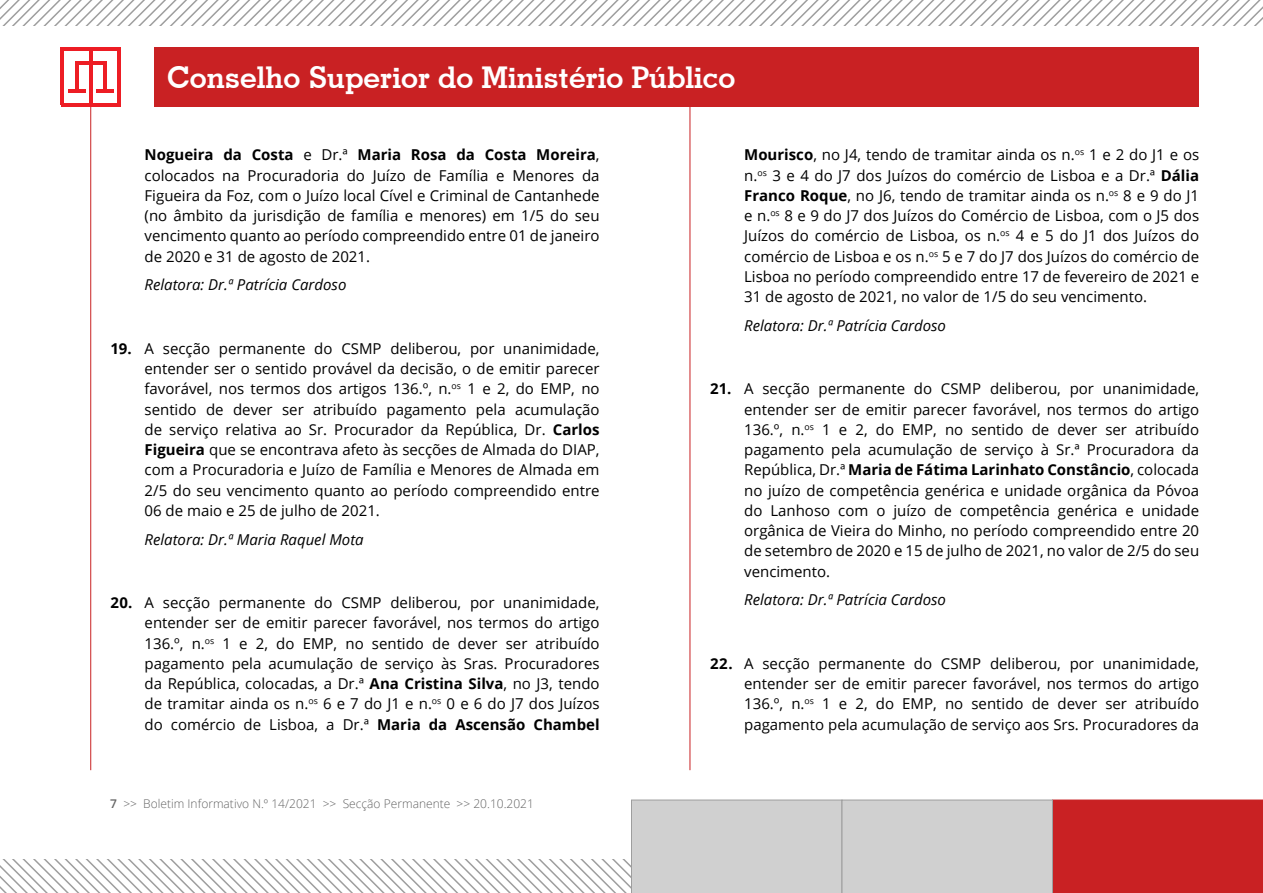
<style>
.page{position:relative;width:1263px;height:893px;background:#fff}
.page>*{position:absolute;margin:0;border:0;box-sizing:border-box;transform-origin:0 0}
.t1{font:700 30px "Geometric Slab 703 BT";color:#fff}
.t2{font:15px/20.2px "Open Sans";color:#000;text-align:justify}
.t3{font:italic 15px "Open Sans";color:#000}
.t4{font:300 12px "Open Sans";color:#646464}
.s1{font-weight:700}
.s2{font-weight:600}
</style>
<div class="page">
<svg style="left:0;top:800px;width:1263px;height:93px"></svg>
<div style="left:154px;top:47px;width:1045px;height:60px;background:#c92123"></div>
<hr style="left:90px;top:104px;width:1px;height:666px;background:#c92123">
<hr style="left:75px;top:61px;width:3px;height:31px;background:#ed1d24">
<hr style="left:61px;top:47px;width:3px;height:58px;background:#ed1d24">
<hr style="left:117px;top:49px;width:3px;height:56px;background:#ed1d24">
<hr style="left:61px;top:103px;width:59px;height:4px;background:#ed1d24">
<hr style="left:61px;top:47px;width:59px;height:4px;background:#ed1d24">
<hr style="left:89px;top:48px;width:3px;height:56px;background:#ed1d24">
<hr style="left:68px;top:89px;width:17px;height:4px;background:#ed1d24">
<hr style="left:103px;top:61px;width:3px;height:31px;background:#ed1d24">
<hr style="left:75px;top:61px;width:31px;height:4px;background:#ed1d24">
<hr style="left:96px;top:89px;width:18px;height:4px;background:#ed1d24">
<hr style="left:690px;top:104px;width:1px;height:666px;background:#c92123">
<svg style="left:0;top:0;width:1263px;height:26px"></svg>
<h1 class="t1" style="left:167px;top:60px;width:570px">Conselho Superior do Ministério Público</h1>
<p class="t2" style="left:145px;top:144px;width:457px"><span class="s1">Nogueira da Costa</span> e Dr.ª <span class="s1">Maria Rosa da Costa Moreira</span>, colocados na Procuradoria do Juízo de Família e Menores da Figueira da Foz, com o Juízo local Cível e Criminal de Cantanhede (no âmbito da jurisdição de família e menores) em 1/5 do seu vencimento quanto ao período compreendido entre 01 de janeiro de 2020 e 31 de agosto de 2021.</p>
<p class="t3" style="left:145px;top:275px;width:203px">Relatora: Dr.ª Patrícia Cardoso</p>
<p class="t2" style="left:744px;top:144px;width:456px"><span class="s1">Mourisco</span>, no J4, tendo de tramitar ainda os n.<sup>os</sup> 1 e 2 do J1 e os n.<sup>os</sup> 3 e 4 do J7 dos Juízos do comércio de Lisboa e a Dr.ª <span class="s1">Dália Franco Roque</span>, no J6, tendo de tramitar ainda os n.<sup>os</sup> 8 e 9 do J1 e n.<sup>os</sup> 8 e 9 do J7 dos Juízos do Comércio de Lisboa, com o J5 dos Juízos do comércio de Lisboa, os n.<sup>os</sup> 4 e 5 do J1 dos Juízos do comércio de Lisboa e os n.<sup>os</sup> 5 e 7 do J7 dos Juízos do comércio de Lisboa no período compreendido entre 17 de fevereiro de 2021 e 31 de agosto de 2021, no valor de 1/5 do seu vencimento.</p>
<p class="t3" style="left:744px;top:315px;width:203px">Relatora: Dr.ª Patrícia Cardoso</p>
<p class="t2" style="left:145px;top:338px;width:456px;text-indent:-34px"><span class="s1">19.</span> A secção permanente do CSMP deliberou, por unanimidade, entender ser o sentido provável da decisão, o de emitir parecer favorável, nos termos dos artigos 136.º, n.<sup>os</sup> 1 e 2, do EMP, no sentido de dever ser atribuído pagamento pela acumulação de serviço relativa ao Sr. Procurador da República, Dr. <span class="s1">Carlos Figueira</span> que se encontrava afeto às secções de Almada do DIAP, com a Procuradoria e Juízo de Família e Menores de Almada em 2/5 do seu vencimento quanto ao período compreendido entre 06 de maio e 25 de julho de 2021.</p>
<p class="t3" style="left:145px;top:529px;width:221px">Relatora: Dr.ª Maria Raquel Mota</p>
<p class="t2" style="left:145px;top:592px;width:457px;text-indent:-34px"><span class="s1">20.</span> A secção permanente do CSMP deliberou, por unanimidade, entender ser de emitir parecer favorável, nos termos do artigo 136.º, n.<sup>os</sup> 1 e 2, do EMP, no sentido de dever ser atribuído pagamento pela acumulação de serviço às Sras. Procuradores da República, colocadas, a Dr.ª <span class="s1">Ana Cristina Silva</span>, no J3, tendo de tramitar ainda os n.<sup>os</sup> 6 e 7 do J1 e n.<sup>os</sup> 0 e 6 do J7 dos Juízos do comércio de Lisboa, a Dr.ª <span class="s1">Maria da Ascensão Chambel</span></p>
<p class="t4" style="left:110px;top:795px;width:425px"><span class="s2">7</span> &gt;&gt; Boletim Informativo N.º 14/2021 &gt;&gt; Secção Permanente &gt;&gt; 20.10.2021</p>
<p class="t2" style="left:744px;top:378px;width:456px;text-indent:-34px"><span class="s1">21.</span> A secção permanente do CSMP deliberou, por unanimidade, entender ser de emitir parecer favorável, nos termos do artigo 136.º, n.<sup>os</sup> 1 e 2, do EMP, no sentido de dever ser atribuído pagamento pela acumulação de serviço à Sr.ª Procuradora da República, Dr.ª <span class="s1">Maria de Fátima Larinhato Constâncio</span>, colocada no juízo de competência genérica e unidade orgânica da Póvoa do Lanhoso com o juízo de competência genérica e unidade orgânica de Vieira do Minho, no período compreendido entre 20 de setembro de 2020 e 15 de julho de 2021, no valor de 2/5 do seu vencimento.</p>
<p class="t3" style="left:744px;top:590px;width:203px">Relatora: Dr.ª Patrícia Cardoso</p>
<p class="t2" style="left:744px;top:653px;width:456px;text-indent:-34px"><span class="s1">22.</span> A secção permanente do CSMP deliberou, por unanimidade, entender ser de emitir parecer favorável, nos termos do artigo 136.º, n.<sup>os</sup> 1 e 2, do EMP, no sentido de dever ser atribuído pagamento pela acumulação de serviço aos Srs. Procuradores da</p>
</div>
